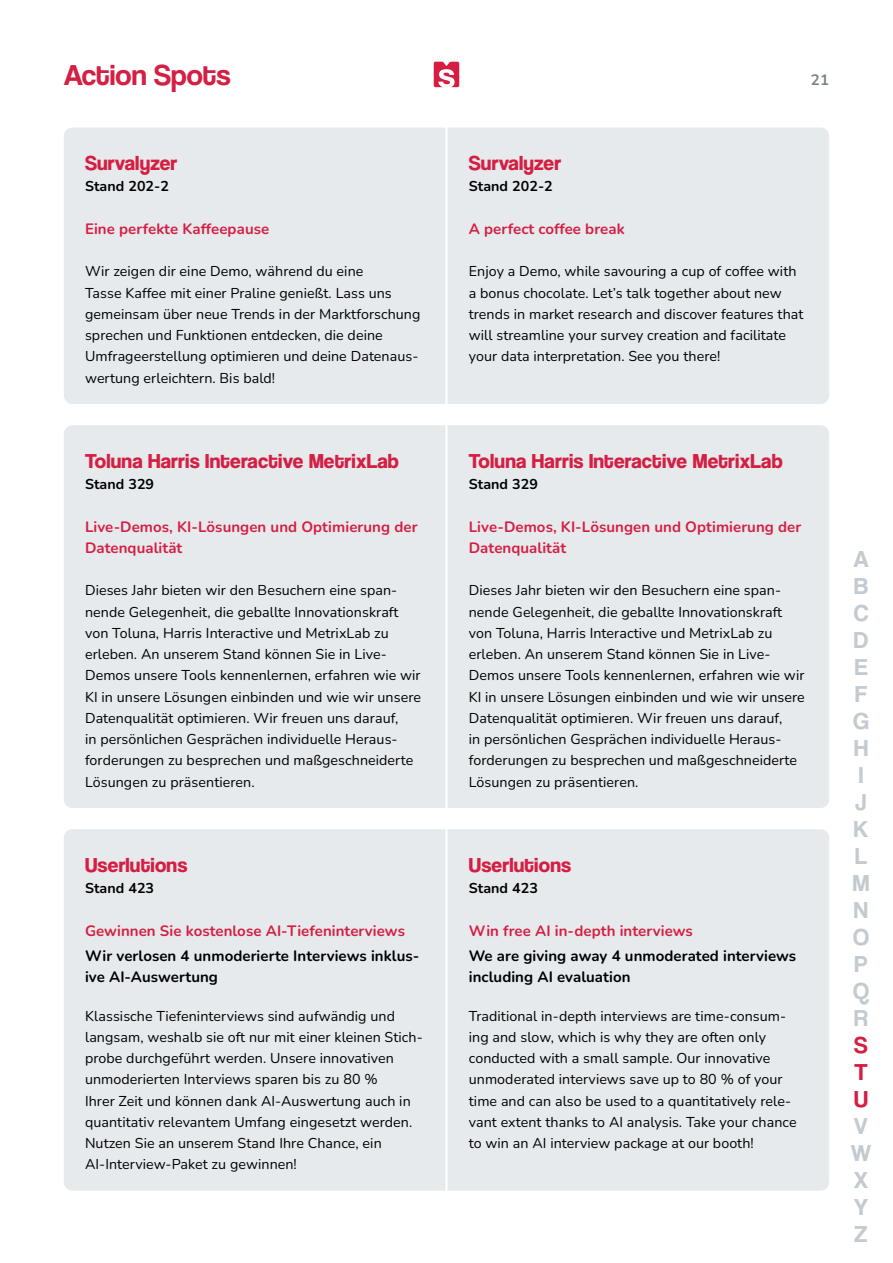
<style>
.page{position:relative;width:893px;height:1263px;background:#fff}
.page>*{position:absolute;margin:0;border:0;box-sizing:border-box;transform-origin:0 0}
.t1{font:30px "Coolvetica Rg";color:#d41f43}
.t2{font:24px/27px "Coolvetica Rg";color:#c4cbd0}
.t3{font:24px/27px "Coolvetica Rg";color:#d41f43;text-align:justify}
.t4{font:700 21px "Coolvetica Rg";letter-spacing:.01em;color:#d41f43}
.t5{font:700 15px/21.3px "Nunito";letter-spacing:.005em;color:#d41f43}
.t6{font:700 15px/21.3px "Nunito";letter-spacing:.005em;color:#000}
.t7{font:700 15px "Nunito";color:#7c8386}
.t8{font:14.25px/21.3px "Nunito";letter-spacing:.005em;color:#000}
.t9{font:700 14.25px "Nunito";letter-spacing:.005em;color:#000}
</style>
<div class="page">
<svg style="left:434px;top:62px;width:25px;height:25px"></svg>
<div style="left:448px;top:128px;width:381px;height:276px;background:#e7eaec"></div>
<div style="left:64px;top:128px;width:381px;height:276px;background:#e7eaec"></div>
<div style="left:448px;top:425px;width:381px;height:383px;background:#e7eaec"></div>
<div style="left:64px;top:425px;width:381px;height:383px;background:#e7eaec"></div>
<div style="left:448px;top:829px;width:381px;height:362px;background:#e7eaec"></div>
<div style="left:64px;top:829px;width:381px;height:362px;background:#e7eaec"></div>
<h1 class="t1" style="left:64px;top:57px;width:168px">Action Spots</h1>
<h3 class="t4" style="left:85px;top:151px;width:94px">Survalyzer</h3>
<p class="t9" style="left:85px;top:177px;width:86px">Stand 202-2</p>
<p class="t5" style="left:85px;top:217px;width:186px">Eine perfekte Kaffeepause</p>
<p class="t8" style="left:85px;top:260px;width:337px">Wir zeigen dir eine Demo, während du eine<br>Tasse Kaffee mit einer Praline genießt. Lass uns gemeinsam über neue Trends in der Marktforschung sprechen und Funktionen entdecken, die deine Umfrageerstellung optimieren und deine Datenaus&shy;wertung erleichtern. Bis bald!</p>
<h3 class="t4" style="left:85px;top:448px;width:315px">Toluna Harris Interactive MetrixLab</h3>
<p class="t9" style="left:85px;top:474px;width:71px">Stand 329</p>
<p class="t5" style="left:85px;top:515px;width:334px">Live-Demos, KI-Lösungen und Optimierung der<br>Datenqualität</p>
<p class="t8" style="left:85px;top:579px;width:337px">Dieses Jahr bieten wir den Besuchern eine span&shy;nende Gelegenheit, die geballte Innovationskraft von Toluna, Harris Interactive und MetrixLab zu erleben. An unserem Stand können Sie in Live-Demos unsere Tools kennenlernen, erfahren wie wir KI in unsere Lösungen einbinden und wie wir unsere Datenqualität optimieren. Wir freuen uns darauf,<br>in persönlichen Gesprächen individuelle Heraus&shy;forderungen zu besprechen und maßgeschneiderte Lösungen zu präsentieren.</p>
<h3 class="t4" style="left:85px;top:852px;width:104px">Userlutions</h3>
<p class="t9" style="left:85px;top:878px;width:71px">Stand 423</p>
<p class="t5" style="left:85px;top:919px;width:321px">Gewinnen Sie kostenlose AI-Tiefeninterviews</p>
<p class="t6" style="left:85px;top:945px;width:336px">Wir verlosen 4 unmoderierte Interviews inklus&shy;ive AI-Auswertung</p>
<p class="t8" style="left:85px;top:1004px;width:339px">Klassische Tiefeninterviews sind aufwändig und langsam, weshalb sie oft nur mit einer kleinen Stich&shy;probe durchgeführt werden. Unsere innovativen unmoderierten Interviews sparen bis zu 80 %<br>Ihrer Zeit und können dank AI-Auswertung auch in quantitativ relevantem Umfang eingesetzt werden.<br>Nutzen Sie an unserem Stand Ihre Chance, ein AI-Interview-Paket zu gewinnen!</p>
<p class="t7" style="left:811px;top:69px;width:20px">21</p>
<h3 class="t4" style="left:469px;top:151px;width:94px">Survalyzer</h3>
<p class="t9" style="left:469px;top:177px;width:86px">Stand 202-2</p>
<p class="t5" style="left:469px;top:217px;width:157px">A perfect coffee break</p>
<p class="t8" style="left:469px;top:260px;width:336px">Enjoy a Demo, while savouring a cup of coffee with a bonus chocolate. Let’s talk together about new trends in market research and discover features that will streamline your survey creation and facilitate your data interpretation. See you there!</p>
<h3 class="t4" style="left:469px;top:448px;width:315px">Toluna Harris Interactive MetrixLab</h3>
<p class="t9" style="left:469px;top:474px;width:71px">Stand 329</p>
<p class="t5" style="left:469px;top:515px;width:334px">Live-Demos, KI-Lösungen und Optimierung der<br>Datenqualität</p>
<p class="t8" style="left:469px;top:579px;width:338px">Dieses Jahr bieten wir den Besuchern eine span&shy;nende Gelegenheit, die geballte Innovationskraft von Toluna, Harris Interactive und MetrixLab zu erleben. An unserem Stand können Sie in Live-Demos unsere Tools kennenlernen, erfahren wie wir KI in unsere Lösungen einbinden und wie wir unsere Datenqualität optimieren. Wir freuen uns darauf,<br>in persönlichen Gesprächen individuelle Heraus&shy;forderungen zu besprechen und maßgeschneiderte Lösungen zu präsentieren.</p>
<h3 class="t4" style="left:469px;top:852px;width:104px">Userlutions</h3>
<p class="t9" style="left:469px;top:878px;width:71px">Stand 423</p>
<p class="t5" style="left:469px;top:919px;width:225px">Win free AI in-depth interviews</p>
<p class="t6" style="left:469px;top:945px;width:329px">We are giving away 4 unmoderated interviews including AI evaluation</p>
<p class="t8" style="left:469px;top:1004px;width:329px">Traditional in-depth interviews are time-consum&shy;ing and slow, which is why they are often only conducted with a small sample. Our innovative unmoderated interviews save up to 80 % of your time and can also be used to a quantitatively rele&shy;vant extent thanks to AI analysis. Take your chance to win an AI interview package at our booth!</p>
<h2 class="t2" style="left:853px;top:545px;width:18px">A<br>B<br>C<br>D<br>E<br>F<br>G<br>H<br>I<br>J<br>K<br>L<br>M<br>N<br>O<br>P<br>Q<br>R</h2>
<h2 class="t3" style="left:854px;top:1031px;width:16px">S T U</h2>
<h2 class="t2" style="left:851px;top:1112px;width:22px">V<br>W<br>X<br>Y<br>Z</h2>
</div>
